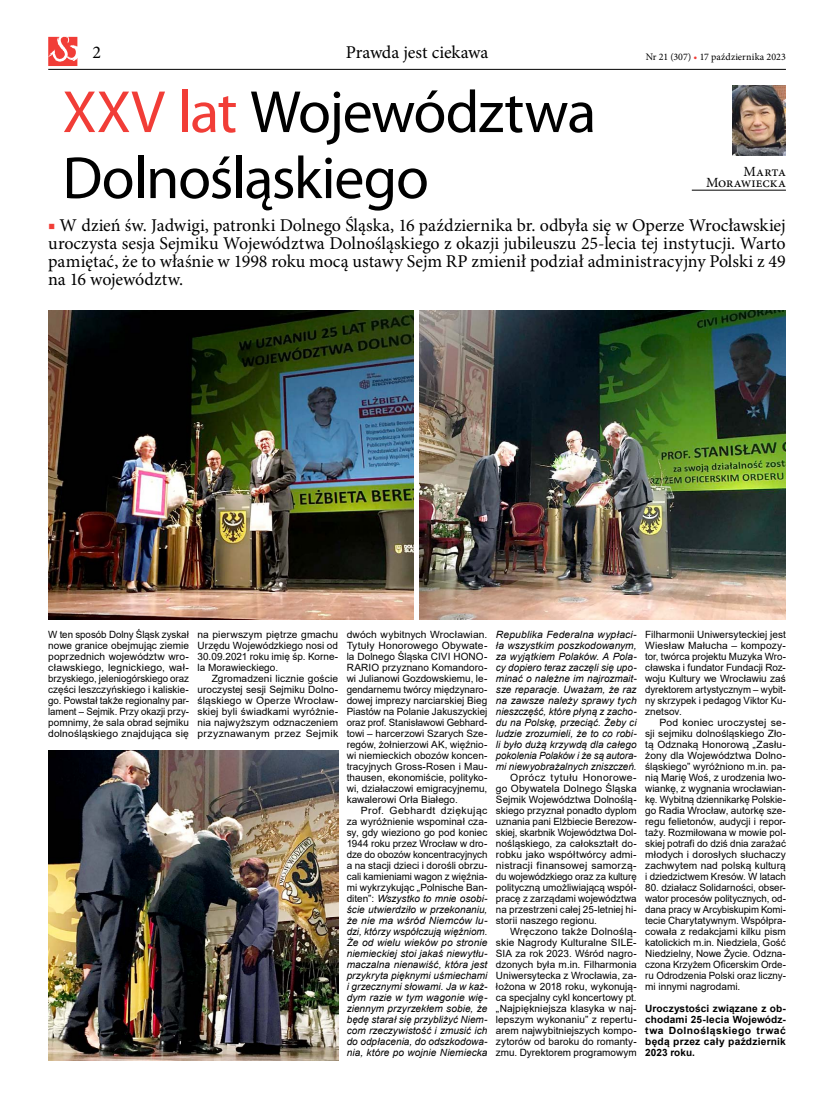
<style>
.page{position:relative;width:820px;height:1106px;background:#fff}
.page>*{position:absolute;margin:0;border:0;box-sizing:border-box;transform-origin:0 0}
.t1{font:60px/66px "Myriad Pro";letter-spacing:-.02em;color:#000}
.t2{font:18px/18px "Minion Pro";letter-spacing:-.005em;color:#000;text-align:justify}
.t3{font:14px/11px "Minion Pro";letter-spacing:-.005em;color:#000;text-align:right}
.t4{font:10px/11px "Arial";letter-spacing:.005em;color:#000;text-align:justify}
.t5{font:10px/11px "Arial";letter-spacing:.005em;color:#000;text-align:justify;scale:1.04 1}
.t6{font:italic 10px/11px "Arial";color:#000;text-align:justify}
.t7{font:700 10px/11px "Arial";letter-spacing:.025em;color:#000;text-align:justify}
.t8{font:10px "Minion Pro";color:#000}
.s1{color:#f13d37}
.s2{font-style:normal}
</style>
<div class="page">
<hr style="left:691px;top:190px;width:94px;height:1px;background:#000">
<img style="left:732px;top:85px;width:53px;height:71px">
<img style="left:48px;top:310px;width:365px;height:309px">
<img style="left:419px;top:310px;width:365px;height:309px">
<img style="left:48px;top:750px;width:290px;height:310px">
<hr style="left:48px;top:69px;width:737px;height:1px;background:#000">
<svg style="left:48px;top:37px;width:29px;height:29px"></svg>
<h2 class="t2" style="left:92px;top:43px;width:10px">2</h2>
<h2 class="t2" style="left:345px;top:43px;width:144px">Prawda jest ciekawa</h2>
<p class="t8" style="left:645px;top:50px;width:142px">Nr 21 (307) <span class="s1">•</span> 17 października 2023</p>
<h1 class="t1" style="left:62px;top:78px;width:535px"><span class="s1">XXV lat</span> Województwa<br>Dolnośląskiego</h1>
<p class="t2" style="left:48px;top:216px;width:739px"><span class="s1">■</span> W dzień św. Jadwigi, patronki Dolnego Śląska, 16 października br. odbyła się w Operze Wrocławskiej uroczysta sesja Sejmiku Województwa Dolnośląskiego z okazji jubileuszu 25-lecia tej instytucji. Warto pamiętać, że to właśnie w 1998 roku mocą ustawy Sejm RP zmienił podział administracyjny Polski z 49 na 16 województw.</p>
<h3 class="t3" style="left:705px;top:166px;width:81px">Marta<br>Morawiecka</h3>
<p class="t4" style="left:48px;top:629px;width:142px">W ten sposób Dolny Śląsk zyskał nowe granice obejmując ziemie poprzednich województw wro&shy;cławskiego, legnickiego, wał&shy;brzyskiego, jeleniogórskiego oraz części leszczyńskiego i kaliskie&shy;go. Powstał także regionalny par&shy;lament – Sejmik. Przy okazji przy&shy;pomnimy, że sala obrad sejmiku dolnośląskiego znajdująca się</p>
<p class="t4" style="left:197px;top:629px;width:142px">na pierwszym piętrze gmachu Urzędu Wojewódzkiego nosi od 30.09.2021 roku imię śp. Korne&shy;la Morawieckiego.</p>
<p class="t4" style="left:197px;top:673px;width:142px;text-indent:14px">Zgromadzeni licznie goście uroczystej sesji Sejmiku Dolno&shy;śląskiego w Operze Wrocław&shy;skiej byli świadkami wyróżnie&shy;nia najwyższym odznaczeniem przyznawanym przez Sejmik</p>
<p class="t4" style="left:346px;top:629px;width:142px">dwóch wybitnych Wrocławian.<br>Tytuły Honorowego Obywate&shy;la Dolnego Śląska CIVI HONO-RARIO przyznano Komandoro&shy;wi Julianowi Gozdowskiemu, le&shy;gendarnemu twórcy międzynaro&shy;dowej imprezy narciarskiej Bieg Piastów na Polanie Jakuszyckiej oraz prof. Stanisławowi Gebhard&shy;towi – harcerzowi Szarych Sze&shy;regów, żołnierzowi AK, więźnio&shy;wi niemieckich obozów koncen&shy;tracyjnych Gross-Rosen i Mau&shy;thausen, ekonomiście, polityko&shy;wi, działaczowi emigracyjnemu, kawalerowi Orła Białego.</p>
<p class="t6" style="left:346px;top:805px;width:142px;text-indent:14px"><span class="s2">Prof. Gebhardt dziękując za wyróżnienie wspominał cza&shy;sy, gdy wieziono go pod koniec 1944 roku przez Wrocław w dro&shy;dze do obozów koncentracyjnych a na stacji dzieci i dorośli obrzu&shy;cali kamieniami wagon z więźnia&shy;mi wykrzykując „Polnische Ban&shy;diten”:</span> Wszystko to mnie osobi&shy;ście utwierdziło w przekonaniu, że nie ma wśród Niemców lu&shy;dzi, którzy współczują więźniom.<br>Że od wielu wieków po stronie niemieckiej stoi jakaś niewytłu&shy;maczalna nienawiść, która jest przykryta pięknymi uśmiechami i grzecznymi słowami. Ja w każ&shy;dym razie w tym wagonie wię&shy;ziennym przyrzekłem sobie, że będę starał się przybliżyć Niem&shy;com rzeczywistość i zmusić ich do odpłacenia, do odszkodowa&shy;nia, które po wojnie Niemiecka</p>
<p class="t6" style="left:495px;top:629px;width:142px">Republika Federalna wypłaci&shy;ła wszystkim poszkodowanym, za wyjątkiem Polaków. A Pola&shy;cy dopiero teraz zaczęli się upo&shy;minać o należne im najrozmait&shy;sze reparacje. Uważam, że raz na zawsze należy sprawy tych nieszczęść, które płyną z zacho&shy;du na Polskę, przeciąć. Żeby ci ludzie zrozumieli, że to co robi&shy;li było dużą krzywdą dla całego pokolenia Polaków i że są autora&shy;mi niewyobrażalnych zniszczeń.</p>
<p class="t5" style="left:495px;top:772px;width:137px;text-indent:14px">Oprócz tytułu Honorowe&shy;go Obywatela Dolnego Śląska Sejmik Województwa Dolnoślą&shy;skiego przyznał ponadto dyplom uznania pani Elżbiecie Berezow&shy;skiej, skarbnik Województwa Dol&shy;nośląskiego, za całokształt do&shy;robku jako współtwórcy admi&shy;nistracji finansowej samorzą&shy;du wojewódzkiego oraz za kulturę polityczną umożliwiającą współ&shy;pracę z zarządami województwa na przestrzeni całej 25-letniej hi&shy;storii naszego regionu.</p>
<p class="t5" style="left:495px;top:926px;width:137px;text-indent:14px">Wręczono także Dolnoślą&shy;skie Nagrody Kulturalne SILE-SIA za rok 2023. Wśród nagro&shy;dzonych była m.in. Filharmonia Uniwersytecka z Wrocławia, za&shy;łożona w 2018 roku, wykonują&shy;ca specjalny cykl koncertowy pt. „Najpiękniejsza klasyka w naj&shy;lepszym wykonaniu” z repertu&shy;arem najwybitniejszych kompo&shy;zytorów od baroku do romanty&shy;zmu. Dyrektorem programowym</p>
<p class="t4" style="left:645px;top:629px;width:142px">Filharmonii Uniwersyteckiej jest Wiesław Małucha – kompozy&shy;tor, twórca projektu Muzyka Wro&shy;cławska i fundator Fundacji Roz&shy;woju Kultury we Wrocławiu zaś dyrektorem artystycznym – wybit&shy;ny skrzypek i pedagog Viktor Ku&shy;znetsov.</p>
<p class="t5" style="left:645px;top:717px;width:137px;text-indent:14px">Pod koniec uroczystej se&shy;sji sejmiku dolnośląskiego Zło&shy;tą Odznaką Honorową „Zasłu&shy;żony dla Województwa Dolno&shy;śląskiego” wyróżniono m.in. pa&shy;nią Marię Woś, z urodzenia lwo&shy;wiankę, z wygnania wrocławian&shy;kę. Wybitną dziennikarkę Polskie&shy;go Radia Wrocław, autorkę sze&shy;regu felietonów, audycji i repor&shy;taży. Rozmiłowana w mowie pol&shy;skiej potrafi do dziś dnia zarażać młodych i dorosłych słuchaczy zachwytem nad polską kulturą i dziedzictwem Kresów. W latach</p>
<p class="t4" style="left:645px;top:882px;width:142px">80. działacz Solidarności, obser&shy;wator procesów politycznych, od&shy;dana pracy w Arcybiskupim Komi&shy;tecie Charytatywnym. Współpra&shy;cowała z redakcjami kilku pism katolickich m.in. Niedziela, Gość Niedzielny, Nowe Życie. Odzna&shy;czona Krzyżem Oficerskim Orde&shy;ru Odrodzenia Polski oraz liczny&shy;mi innymi nagrodami.</p>
<p class="t7" style="left:645px;top:1003px;width:142px">Uroczystości związane z ob&shy;chodami 25-lecia Wojewódz&shy;twa Dolnośląskiego trwać będą przez cały październik 2023 roku.</p>
</div>
